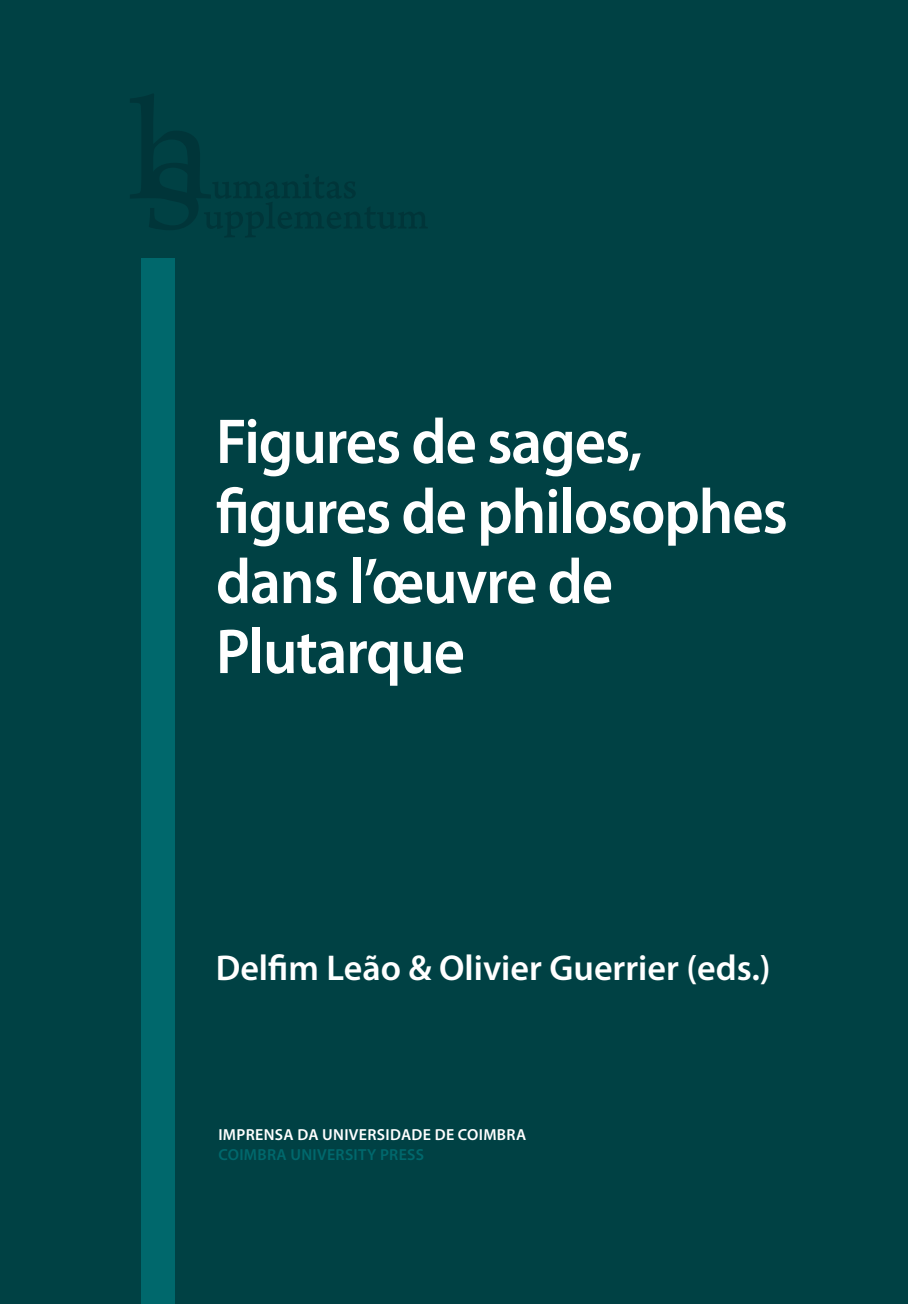
<style>
.page{position:relative;width:908px;height:1304px;background:#fff}
.page>*{position:absolute;margin:0;border:0;box-sizing:border-box;transform-origin:0 0}
.t1{font:600 64px/70px "Myriad Pro";letter-spacing:-.02em;color:#fff;scale:.95 1}
.t2{font:600 36px "Myriad Pro";color:#fff}
.t3{font:600 16px "Myriad Pro";letter-spacing:.02em;color:#fff}
.t4{font:600 16px "Myriad Pro";letter-spacing:.02em;color:#00686c}
</style>
<div class="page">
<div style="left:0;top:0;width:907px;height:1304px;background:#004144"></div>
<svg style="left:130px;top:94px;width:297px;height:143px"></svg>
<div style="left:142px;top:259px;width:33px;height:1045px;background:#00686c"></div>
<p class="t1" style="left:216px;top:405px;width:603px">Figures de sages, figures de philosophes dans l’œuvre de<br>Plutarque</p>
<p class="t2" style="left:216px;top:945px;width:556px">Delfim Leão &amp; Olivier Guerrier (eds.)</p>
<p class="t3" style="left:218px;top:1125px;width:309px">IMPRENSA DA UNIVERSIDADE DE COIMBRA</p>
<p class="t4" style="left:218px;top:1144px;width:207px">COIMBRA UNIVERSITY PRESS</p>
</div>
